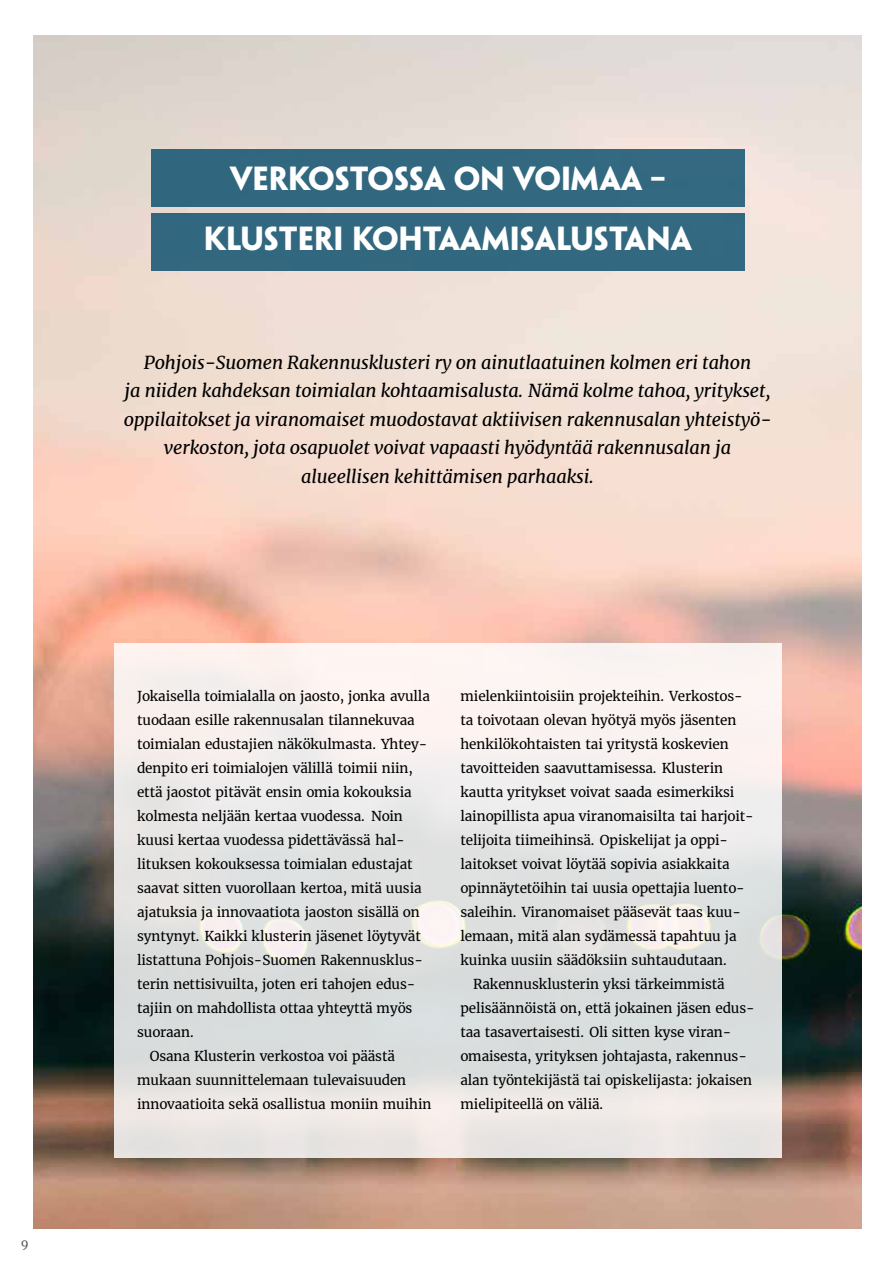
<style>
.page{position:relative;width:895px;height:1264px;background:#fff}
.page>*{position:absolute;margin:0;border:0;box-sizing:border-box;transform-origin:0 0}
.t1{font:700 30px/60px "Penumbra Sans Std";color:#fff;text-align:center}
.t2{font:italic 18px/28.5px "Merriweather";letter-spacing:-.005em;color:#000;text-align:center}
.t3{font:13.5px "Merriweather";letter-spacing:-.005em;color:#000}
.t4{font:12px "Merriweather";color:#575756}
</style>
<div class="page">
<img style="left:34px;top:35px;width:827px;height:1193px">
<svg style="left:114px;top:642px;width:667px;height:515px"></svg>
<div style="left:151px;top:149px;width:593px;height:58px;background:#326880"></div>
<div style="left:151px;top:213px;width:593px;height:57px;background:#32687f"></div>
<p class="t4" style="left:21px;top:1236px;width:9px">9</p>
<h1 class="t1" style="left:204px;top:151px;width:489px">VERKOSTOSSA ON VOIMAA –<br>KLUSTERI KOHTAAMISALUSTANA</h1>
<p class="t2" style="left:124px;top:348px;width:649px">Pohjois-Suomen Rakennusklusteri ry on ainutlaatuinen kolmen eri tahon<br>ja niiden kahdeksan toimialan kohtaamisalusta. Nämä kolme tahoa, yritykset, oppilaitokset ja viranomaiset muodostavat aktiivisen rakennusalan yhteistyö&shy;verkoston, jota osapuolet voivat vapaasti hyödyntää rakennusalan ja alueellisen kehittämisen parhaaksi.</p>
<p class="t3" style="left:137px;top:687px;width:294px">Jokaisella toimialalla on jaosto, jonka avulla</p>
<p class="t3" style="left:137px;top:711px;width:279px">tuodaan esille rakennusalan tilannekuvaa</p>
<p class="t3" style="left:137px;top:735px;width:292px">toimialan edustajien näkökulmasta. Yhtey-</p>
<p class="t3" style="left:137px;top:759px;width:277px">denpito eri toimialojen välillä toimii niin,</p>
<p class="t3" style="left:137px;top:783px;width:276px">että jaostot pitävät ensin omia kokouksia</p>
<p class="t3" style="left:137px;top:807px;width:267px">kolmesta neljään kertaa vuodessa. Noin</p>
<p class="t3" style="left:137px;top:831px;width:269px">kuusi kertaa vuodessa pidettävässä hal-</p>
<p class="t3" style="left:137px;top:855px;width:277px">lituksen kokouksessa toimialan edustajat</p>
<p class="t3" style="left:137px;top:879px;width:286px">saavat sitten vuorollaan kertoa, mitä uusia</p>
<p class="t3" style="left:137px;top:903px;width:284px">ajatuksia ja innovaatiota jaoston sisällä on</p>
<p class="t3" style="left:137px;top:927px;width:285px">syntynyt. Kaikki klusterin jäsenet löytyvät</p>
<p class="t3" style="left:137px;top:951px;width:287px">listattuna Pohjois-Suomen Rakennusklus-</p>
<p class="t3" style="left:137px;top:975px;width:280px">terin nettisivuilta, joten eri tahojen edus-</p>
<p class="t3" style="left:137px;top:999px;width:277px">tajiin on mahdollista ottaa yhteyttä myös</p>
<p class="t3" style="left:137px;top:1023px;width:58px">suoraan.</p>
<p class="t3" style="left:150px;top:1047px;width:247px">Osana Klusterin verkostoa voi päästä</p>
<p class="t3" style="left:137px;top:1071px;width:270px">mukaan suunnittelemaan tulevaisuuden</p>
<p class="t3" style="left:137px;top:1095px;width:296px">innovaatioita sekä osallistua moniin muihin</p>
<p class="t3" style="left:460px;top:687px;width:284px">mielenkiintoisiin projekteihin. Verkostos-</p>
<p class="t3" style="left:460px;top:711px;width:277px">ta toivotaan olevan hyötyä myös jäsenten</p>
<p class="t3" style="left:460px;top:735px;width:270px">henkilökohtaisten tai yritystä koskevien</p>
<p class="t3" style="left:460px;top:759px;width:264px">tavoitteiden saavuttamisessa. Klusterin</p>
<p class="t3" style="left:460px;top:783px;width:275px">kautta yritykset voivat saada esimerkiksi</p>
<p class="t3" style="left:460px;top:807px;width:295px">lainopillista apua viranomaisilta tai harjoit-</p>
<p class="t3" style="left:460px;top:831px;width:269px">telijoita tiimeihinsä. Opiskelijat ja oppi-</p>
<p class="t3" style="left:460px;top:855px;width:271px">laitokset voivat löytää sopivia asiakkaita</p>
<p class="t3" style="left:460px;top:879px;width:285px">opinnäytetöihin tai uusia opettajia luento-</p>
<p class="t3" style="left:460px;top:903px;width:282px">saleihin. Viranomaiset pääsevät taas kuu-</p>
<p class="t3" style="left:460px;top:927px;width:278px">lemaan, mitä alan sydämessä tapahtuu ja</p>
<p class="t3" style="left:460px;top:951px;width:268px">kuinka uusiin säädöksiin suhtaudutaan.</p>
<p class="t3" style="left:473px;top:975px;width:253px">Rakennusklusterin yksi tärkeimmistä</p>
<p class="t3" style="left:460px;top:999px;width:296px">pelisäännöistä on, että jokainen jäsen edus-</p>
<p class="t3" style="left:460px;top:1023px;width:272px">taa tasavertaisesti. Oli sitten kyse viran-</p>
<p class="t3" style="left:460px;top:1047px;width:288px">omaisesta, yrityksen johtajasta, rakennus-</p>
<p class="t3" style="left:460px;top:1071px;width:293px">alan työntekijästä tai opiskelijasta: jokaisen</p>
<p class="t3" style="left:460px;top:1095px;width:144px">mielipiteellä on väliä.</p>
</div>
